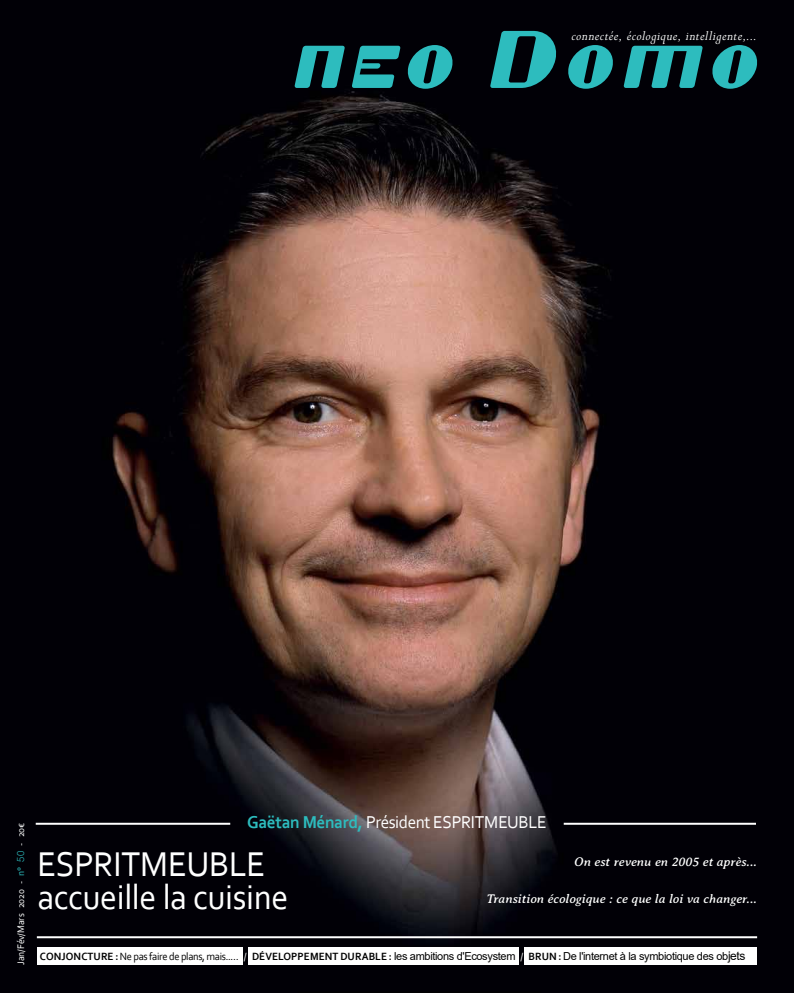
<style>
.page{position:relative;width:794px;height:993px;background:#fff}
.page>*{position:absolute;margin:0;border:0;box-sizing:border-box;transform-origin:0 0}
.t1{font:36px/33.2px "Corbel";letter-spacing:-.01em;color:#fff;scale:.95 1}
.t2{font:18px "Corbel";letter-spacing:-.025em;color:#fff;scale:.96 1}
.t3{font:italic 15px "Perpetua Std";letter-spacing:.025em;color:#fff;scale:.96 1}
.t4{font:italic 13px "Averia Serif";color:#fff}
.t5{font:11px "Arial";letter-spacing:-.03em;color:#000}
.t6{font:10px "Corbel";letter-spacing:-.015em;color:#fff;scale:.96 1}
.s1{color:#2dbcbe}
.s2{font-family:"Helvetica LT Std";font-weight:300;color:#2dbcbe}
.s3{font-weight:700;color:#2dbcbe}
.s4{font-family:"Corbel";font-weight:700}
.s5{font-family:"Corbel"}
.s6{font-family:"Corbel";color:#fff}
.s7{font-size:12px}
</style>
<div class="page">
<img style="left:0;top:0;width:794px;height:992px">
<hr style="left:37px;top:935px;width:720px;height:2px;background:#fff">
<div style="left:37px;top:947px;width:205px;height:17px;background:#fff"></div>
<div style="left:248px;top:947px;width:270px;height:17px;background:#fff"></div>
<div style="left:525px;top:947px;width:232px;height:17px;background:#fff"></div>
<hr style="left:564px;top:822px;width:192px;height:2px;background:#fff">
<hr style="left:36px;top:822px;width:194px;height:2px;background:#fff">
<svg style="left:352px;top:46px;width:48px;height:42px;background:#1c7478"></svg>
<svg style="left:294px;top:46px;width:51px;height:42px;background:#1c7478"></svg>
<svg style="left:406px;top:45px;width:48px;height:44px;background:#1b7074"></svg>
<svg style="left:623px;top:46px;width:80px;height:42px;background:#1b7175"></svg>
<svg style="left:566px;top:45px;width:49px;height:44px;background:#1a6e72"></svg>
<svg style="left:710px;top:45px;width:49px;height:44px;background:#1a6e72"></svg>
<svg style="left:490px;top:31px;width:69px;height:57px;background:#19696d"></svg>
<h3 class="t3" style="left:571px;top:28px;width:195px">connectée, écologique, intelligente,...</h3>
<p class="t6" style="left:17px;top:964px;width:149px;rotate:-90deg">Jan/Fév/Mars 2020 - <span class="s1">n°</span> <span class="s2">50</span> - 20€</p>
<h2 class="t2" style="left:247px;top:814px;width:313px"><span class="s3">Gaëtan Ménard,</span> Président ESPRITMEUBLE</h2>
<h1 class="t1" style="left:37px;top:850px;width:266px">ESPRITMEUBLE accueille la cuisine</h1>
<p class="t4" style="left:574px;top:854px;width:184px">On est revenu en 2005 et après...</p>
<p class="t4" style="left:486px;top:891px;width:272px">Transition écologique : ce que la loi va changer...</p>
<p class="t5" style="left:40px;top:950px;width:707px"><span class="s4">CONJONCTURE :</span> <span class="s5">Ne pas faire de plans, mais..…</span> <span class="s6">/</span> <span class="s4">DÉVELOPPEMENT DURABLE :</span> les ambitions d'Ecosystem <span class="s6">/</span> <span class="s4">BRUN :</span> De l'internet à la symbiotique des ob<span class="s7">jets</span></p>
</div>
